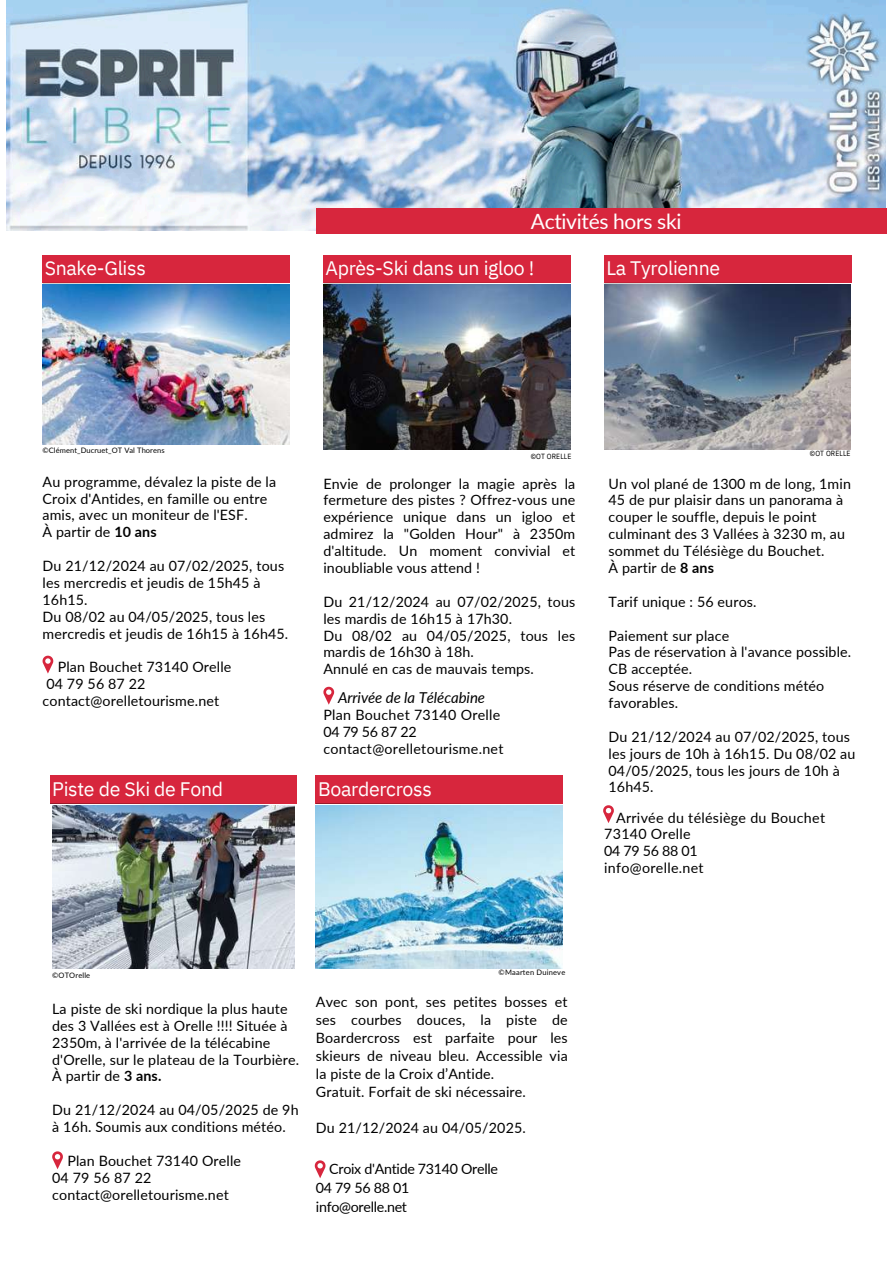
<style>
.page{position:relative;width:894px;height:1264px;background:#fff}
.page>*{position:absolute;margin:0;border:0;box-sizing:border-box;transform-origin:0 0}
.t1{font:21px "Lato";letter-spacing:-.015em;color:#fff}
.t2{font:19.5px "IBM Plex Sans";letter-spacing:-.015em;color:#fff}
.t3{font:italic 15px "Lato";letter-spacing:-.005em;color:#000}
.t4{font:14.25px/16.8px "Lato";letter-spacing:.01em;color:#000}
.t5{font:14.25px/19.2px "Lato";letter-spacing:-.02em;color:#000}
.t6{font:7.5px "Lato";letter-spacing:.01em;color:#000}
.t7{font:7.5px "IBM Plex Sans Cond";letter-spacing:.02em;color:#000}
.s1{font-weight:700}
</style>
<div class="page">
<div style="left:43px;top:255px;width:246px;height:28px;background:#d7263d"></div>
<hr style="left:43px;top:283px;width:246px;height:1px;background:#000">
<div style="left:323px;top:255px;width:247px;height:28px;background:#d7263d"></div>
<hr style="left:323px;top:283px;width:247px;height:1px;background:#000">
<div style="left:604px;top:255px;width:246px;height:28px;background:#d7263d"></div>
<hr style="left:604px;top:283px;width:246px;height:1px;background:#000">
<img style="left:43px;top:285px;width:246px;height:159px">
<img style="left:323px;top:285px;width:247px;height:164px">
<img style="left:604px;top:285px;width:246px;height:164px">
<img style="left:6px;top:0;width:879px;height:231px">
<div style="left:316px;top:208px;width:569px;height:26px;background:#d7263d"></div>
<svg style="left:43px;top:655px;width:10px;height:18px"></svg>
<svg style="left:323px;top:686px;width:11px;height:18px"></svg>
<svg style="left:603px;top:805px;width:10px;height:18px"></svg>
<div style="left:50px;top:776px;width:247px;height:27px;background:#d7263d"></div>
<hr style="left:50px;top:803px;width:247px;height:1px;background:#000">
<img style="left:52px;top:805px;width:242px;height:163px">
<svg style="left:52px;top:1151px;width:11px;height:18px"></svg>
<div style="left:316px;top:776px;width:246px;height:27px;background:#d7263d"></div>
<hr style="left:316px;top:803px;width:246px;height:1px;background:#000">
<img style="left:316px;top:805px;width:246px;height:163px">
<svg style="left:315px;top:1160px;width:10px;height:18px"></svg>
<h1 class="t1" style="left:530px;top:208px;width:152px">Activités hors ski</h1>
<h2 class="t2" style="left:45px;top:255px;width:103px">Snake-Gliss</h2>
<h2 class="t2" style="left:325px;top:255px;width:210px">Après-Ski dans un igloo !</h2>
<h2 class="t2" style="left:606px;top:255px;width:115px">La Tyrolienne</h2>
<p class="t6" style="left:43px;top:446px;width:123px">©Clément_Ducruet_OT Val Thorens</p>
<p class="t4" style="left:43px;top:472px;width:235px">Au programme, dévalez la piste de la<br>Croix d'Antides, en famille ou entre amis, avec un moniteur de l'ESF.<br>À partir de <span class="s1">10 ans</span></p>
<p class="t4" style="left:43px;top:557px;width:247px">Du 21/12/2024 au 07/02/2025, tous les mercredis et jeudis de 15h45 à<br>16h15.<br>Du 08/02 au 04/05/2025, tous les mercredis et jeudis de 16h15 à 16h45.</p>
<p class="t4" style="left:43px;top:658px;width:190px;text-indent:15px">Plan Bouchet 73140 Orelle<br>04 79 56 87 22 contact@orelletourisme.net</p>
<h2 class="t2" style="left:52px;top:776px;width:172px">Piste de Ski de Fond</h2>
<p class="t7" style="left:530px;top:451px;width:42px">©OT ORELLE</p>
<p class="t4" style="left:323px;top:474px;width:253px;text-align:justify">Envie de prolonger la magie après la fermeture des pistes ? Offrez-vous une expérience unique dans un igloo et admirez la "Golden Hour" à 2350m d'altitude. Un moment convivial et inoubliable vous attend !</p>
<p class="t4" style="left:323px;top:593px;width:253px">Du 21/12/2024 au 07/02/2025, tous les mardis de 16h15 à 17h30.<br>Du 08/02 au 04/05/2025, tous les mardis de 16h30 à 18h.<br>Annulé en cas de mauvais temps.</p>
<p class="t4" style="left:323px;top:706px;width:181px">Plan Bouchet 73140 Orelle<br>04 79 56 87 22 contact@orelletourisme.net</p>
<p class="t3" style="left:338px;top:688px;width:148px">Arrivée de la Télécabine</p>
<h2 class="t2" style="left:318px;top:776px;width:115px">Boardercross</h2>
<p class="t7" style="left:809px;top:448px;width:42px">©OT ORELLE</p>
<p class="t4" style="left:608px;top:474px;width:244px">Un vol plané de 1300 m de long, 1min<br>45 de pur plaisir dans un panorama à couper le souffle, depuis le point culminant des 3 Vallées à 3230 m, au sommet du Télésiège du Bouchet.<br>À partir de <span class="s1">8 ans</span></p>
<p class="t4" style="left:608px;top:593px;width:149px">Tarif unique : 56 euros.</p>
<p class="t4" style="left:608px;top:626px;width:244px">Paiement sur place<br>Pas de réservation à l'avance possible.<br>CB acceptée.<br>Sous réserve de conditions météo favorables.</p>
<p class="t4" style="left:608px;top:728px;width:248px">Du 21/12/2024 au 07/02/2025, tous les jours de 10h à 16h15. Du 08/02 au<br>04/05/2025, tous les jours de 10h à<br>16h45.</p>
<p class="t4" style="left:604px;top:808px;width:222px;text-indent:12px">Arrivée du télésiège du Bouchet<br>73140 Orelle<br>04 79 56 88 01<br>info@orelle.net</p>
<p class="t6" style="left:52px;top:970px;width:40px">©OTOrelle</p>
<p class="t4" style="left:52px;top:999px;width:248px">La piste de ski nordique la plus haute des 3 Vallées est à Orelle !!!! Située à 2350m, à l'arrivée de la télécabine d'Orelle, sur le plateau de la Tourbière.<br>À partir de <span class="s1">3 ans.</span></p>
<p class="t4" style="left:52px;top:1101px;width:248px">Du 21/12/2024 au 04/05/2025 de 9h à 16h. Soumis aux conditions météo.</p>
<p class="t4" style="left:52px;top:1151px;width:190px;text-indent:15px">Plan Bouchet 73140 Orelle<br>04 79 56 87 22 contact@orelletourisme.net</p>
<p class="t6" style="left:498px;top:967px;width:68px">©Maarten Duineve</p>
<p class="t4" style="left:316px;top:992px;width:253px;line-height:18px">Avec son pont, ses petites bosses et ses courbes douces, la piste de Boardercross est parfaite pour les skieurs de niveau bleu. Accessible via la piste de la Croix d’Antide.<br>Gratuit. Forfait de ski nécessaire.</p>
<p class="t4" style="left:316px;top:1119px;width:211px">Du 21/12/2024 au 04/05/2025.</p>
<p class="t5" style="left:316px;top:1158px;width:183px;text-indent:13px">Croix d'Antide 73140 Orelle<br>04 79 56 88 01 info@orelle.net</p>
</div>
